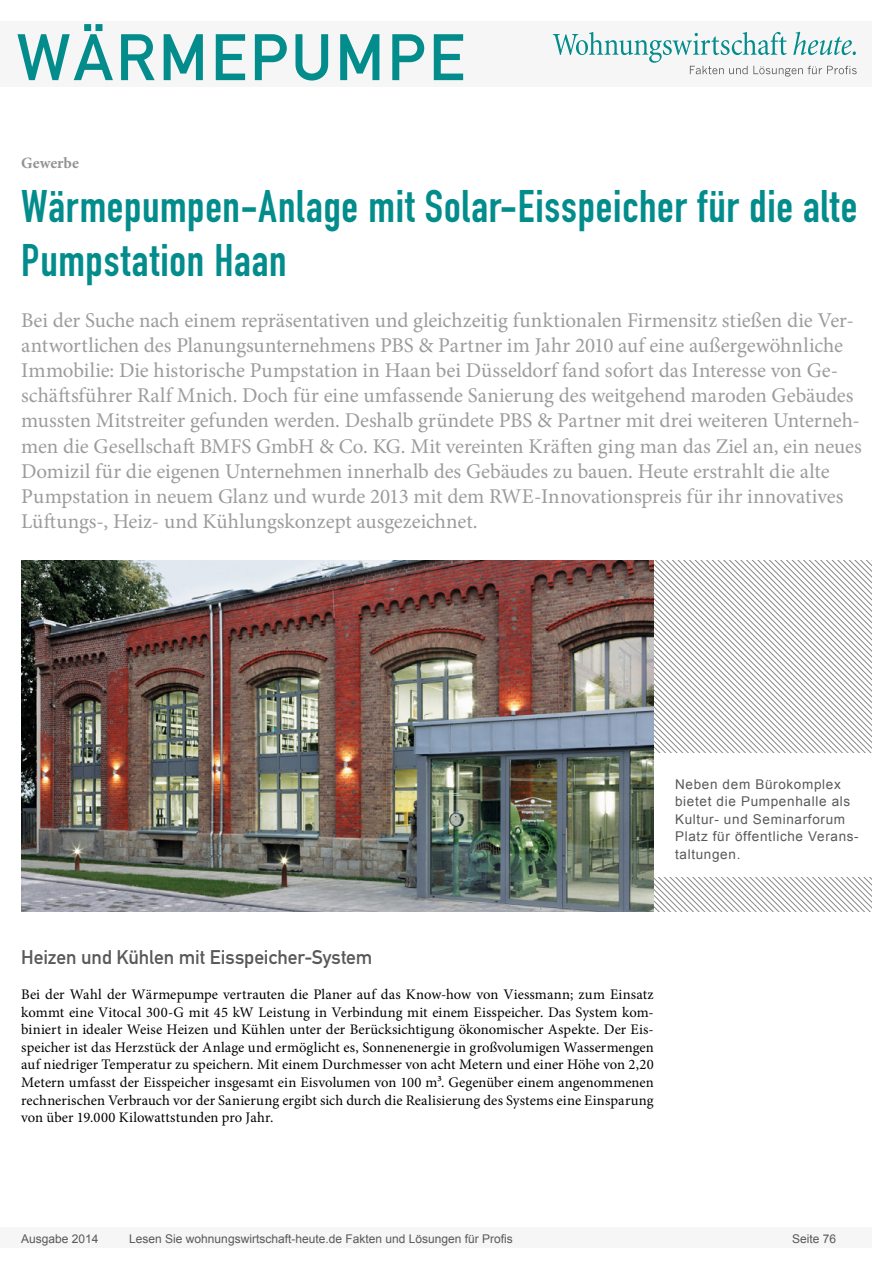
<style>
.page{position:relative;width:893px;height:1263px;background:#fff}
.page>*{position:absolute;margin:0;border:0;box-sizing:border-box;transform-origin:0 0}
.t1{font:64.5px "DIN Mittelschrift";letter-spacing:.05em;color:#038c8c}
.Überschrift_Groß{font:45px/54px "DIN Engschrift";letter-spacing:.015em;color:#038c8c}
.Anlesetext{font:21px/25.2px "Minion Pro";letter-spacing:-.005em;color:#9c9c9c}
.Überschrift_Grau{font:19.5px "DIN Mittelschrift";letter-spacing:-.005em;color:#595959}
.Kategorie{font:700 15.75px "Minion Pro";color:#939393}
.Fließtext_erste_Zeil{font:14.7px/17.5px "Minion Pro";letter-spacing:.01em;color:#000;text-align:justify}
.Bildunterschrift{font:13.5px/17.5px "Arial";letter-spacing:.05em;color:#595959}
.t2{font:12px "Arial";color:#595959}
</style>
<div class="page">
<div style="left:0;top:1227px;width:872px;height:20px;background:#f6f6f6"></div>
<div style="left:0;top:21px;width:872px;height:66px;background:#f6f6f6"></div>
<svg style="left:553px;top:32px;width:304px;height:45px"></svg>
<svg style="left:654px;top:560px;width:218px;height:352px"></svg>
<svg style="left:654px;top:649px;width:218px;height:262px"></svg>
<div style="left:654px;top:753px;width:237px;height:123px;background:#fff"></div>
<img style="left:21px;top:560px;width:633px;height:351px">
<h1 class="t1" style="left:17px;top:20px;width:450px">WÄRMEPUMPE</h1>
<p class="Kategorie" style="left:21px;top:152px;width:59px">Gewerbe</p>
<p class="Überschrift_Groß" style="left:21px;top:180px;width:838px">Wärmepumpen-Anlage mit Solar-Eisspeicher für die alte<br>Pumpstation Haan</p>
<p class="Anlesetext" style="left:21px;top:307px;width:842px">Bei der Suche nach einem repräsentativen und gleichzeitig funktionalen Firmensitz stießen die Ver&shy;antwortlichen des Planungsunternehmens PBS &amp; Partner im Jahr 2010 auf eine außergewöhnliche Immobilie: Die historische Pumpstation in Haan bei Düsseldorf fand sofort das Interesse von Ge&shy;schäftsführer Ralf Mnich. Doch für eine umfassende Sanierung des weitgehend maroden Gebäudes mussten Mitstreiter gefunden werden. Deshalb gründete PBS &amp; Partner mit drei weiteren Unterneh&shy;men die Gesellschaft BMFS GmbH &amp; Co. KG. Mit vereinten Kräften ging man das Ziel an, ein neues Domizil für die eigenen Unternehmen innerhalb des Gebäudes zu bauen. Heute erstrahlt die alte Pumpstation in neuem Glanz und wurde 2013 mit dem RWE-Innovationspreis für ihr innovatives Lüftungs-, Heiz- und Kühlungskonzept ausgezeichnet.</p>
<p class="Bildunterschrift" style="left:675px;top:775px;width:185px">Neben dem Bürokomplex bietet die Pumpenhalle als<br>Kultur- und Seminarforum<br>Platz für öffentliche Verans&shy;taltungen.</p>
<p class="Überschrift_Grau" style="left:21px;top:946px;width:353px">Heizen und Kühlen mit Eisspeicher-System</p>
<p class="Fließtext_erste_Zeil" style="left:21px;top:986px;width:634px">Bei der Wahl der Wärmepumpe vertrauten die Planer auf das Know-how von Viessmann; zum Einsatz kommt eine Vitocal 300-G mit 45 kW Leistung in Verbindung mit einem Eisspeicher. Das System kom&shy;biniert in idealer Weise Heizen und Kühlen unter der Berücksichtigung ökonomischer Aspekte. Der Eis&shy;speicher ist das Herzstück der Anlage und ermöglicht es, Sonnenenergie in großvolumigen Wassermengen auf niedriger Temperatur zu speichern. Mit einem Durchmesser von acht Metern und einer Höhe von 2,20<br>Metern umfasst der Eisspeicher insgesamt ein Eisvolumen von 100 m3. Gegenüber einem angenommenen rechnerischen Verbrauch vor der Sanierung ergibt sich durch die Realisierung des Systems eine Einsparung von über 19.000 Kilowattstunden pro Jahr.</p>
<p class="t2" style="left:21px;top:1230px;width:79px">Ausgabe 2014</p>
<p class="t2" style="left:129px;top:1230px;width:385px">Lesen Sie wohnungswirtschaft-heute.de Fakten und Lösungen für Profis</p>
<p class="t2" style="left:792px;top:1231px;width:46px">Seite 76</p>
</div>
